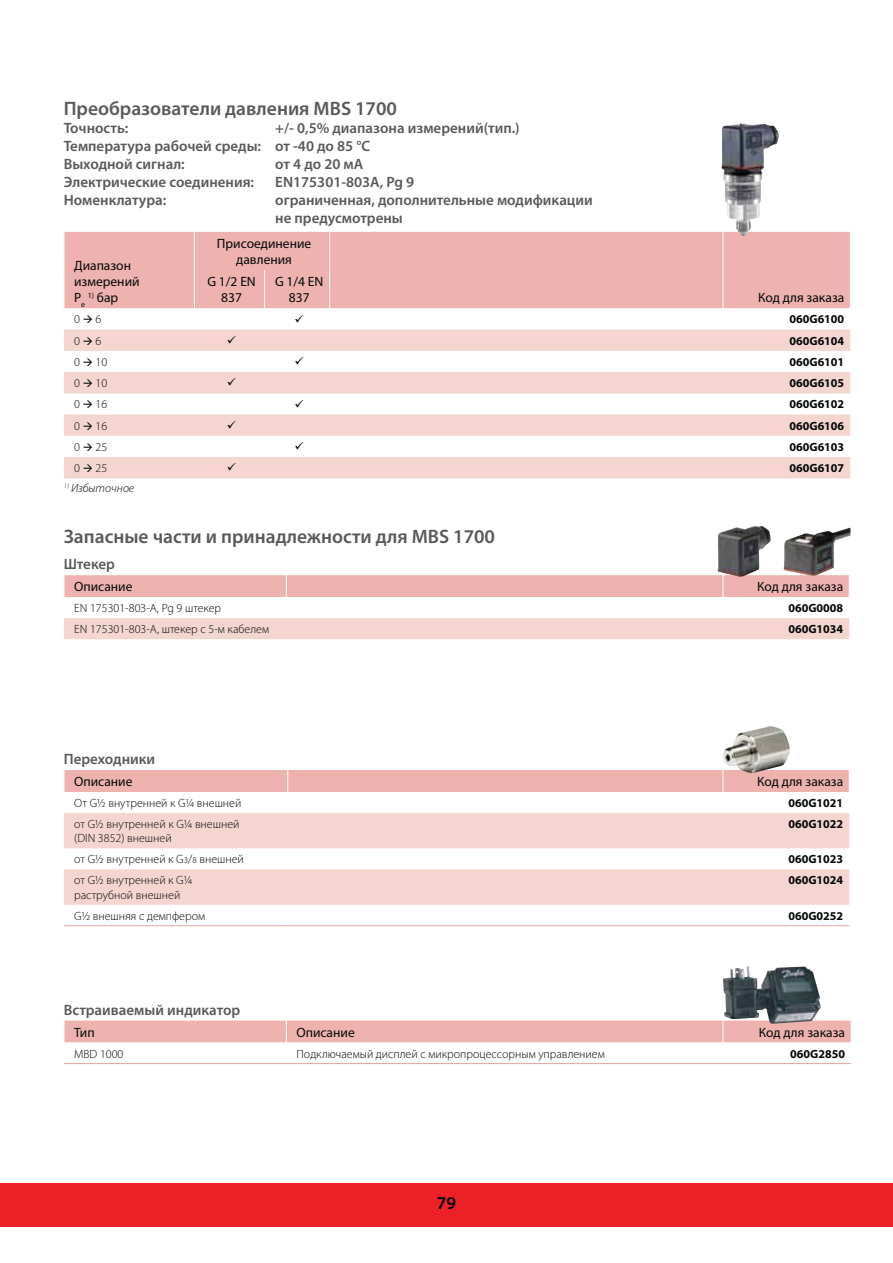
<style>
.page{position:relative;width:893px;height:1263px;background:#fff}
.page>*{position:absolute;margin:0;border:0;box-sizing:border-box;transform-origin:0 0}
.t1{font:600 19.5px "Myriad Pro";color:#58595b}
.t2{font:600 18px "Myriad Pro";color:#010202}
.t3{font:600 15px/18px "Myriad Pro";color:#58595b}
.t4{font:13.5px/16.2px "Myriad Pro";color:#040809;text-align:center}
.t5{font:300 12px/14.4px "Myriad Pro";color:#040809}
.t6{font:700 12px "Myriad Pro";color:#040809}
.t7{font:italic 300 12px "Myriad Pro";color:#040809}
.s1{font-size:9px}
</style>
<div class="page">
<div style="left:0;top:1183px;width:892px;height:43px;background:#ec2027"></div>
<div style="left:65px;top:232px;width:785px;height:76px;background:#eeb3ae"></div>
<svg style="left:64px;top:308px;width:786px;height:22px"></svg>
<svg style="left:64px;top:330px;width:786px;height:148px;fill:#f5d5d0"></svg>
<hr style="left:194px;top:232px;width:1px;height:38px;background:#fff">
<hr style="left:194px;top:270px;width:1px;height:38px;background:#fff">
<hr style="left:264px;top:270px;width:1px;height:38px;background:#fff">
<hr style="left:329px;top:232px;width:1px;height:38px;background:#fff">
<hr style="left:722px;top:232px;width:1px;height:38px;background:#fff">
<hr style="left:329px;top:270px;width:1px;height:38px;background:#fff">
<hr style="left:722px;top:270px;width:1px;height:38px;background:#fff">
<svg style="left:64px;top:1021px;width:787px;height:43px"></svg>
<svg style="left:64px;top:575px;width:786px;height:64px"></svg>
<svg style="left:64px;top:925px;width:785px;height:1px"></svg>
<svg style="left:64px;top:813px;width:785px;height:92px;fill:#f5d5d0"></svg>
<hr style="left:288px;top:926px;width:561px;height:1px;background:#eba29f">
<div style="left:64px;top:770px;width:785px;height:22px;background:#eeb3ae"></div>
<hr style="left:64px;top:926px;width:224px;height:1px;background:#eba29f">
<img style="left:721px;top:123px;width:42px;height:113px">
<img style="left:717px;top:526px;width:53px;height:51px">
<img style="left:783px;top:527px;width:67px;height:49px">
<img style="left:723px;top:966px;width:97px;height:58px">
<img style="left:722px;top:726px;width:67px;height:47px">
<svg style="left:84px;top:316px;width:8px;height:7px"></svg>
<svg style="left:295px;top:314px;width:8px;height:8px"></svg>
<svg style="left:84px;top:337px;width:8px;height:8px"></svg>
<svg style="left:228px;top:336px;width:8px;height:7px"></svg>
<svg style="left:84px;top:358px;width:8px;height:8px"></svg>
<svg style="left:295px;top:357px;width:8px;height:8px"></svg>
<svg style="left:84px;top:380px;width:8px;height:7px"></svg>
<svg style="left:228px;top:378px;width:8px;height:8px"></svg>
<svg style="left:84px;top:401px;width:8px;height:7px"></svg>
<svg style="left:295px;top:399px;width:8px;height:8px"></svg>
<svg style="left:84px;top:422px;width:8px;height:8px"></svg>
<svg style="left:228px;top:421px;width:8px;height:7px"></svg>
<svg style="left:84px;top:443px;width:8px;height:8px"></svg>
<svg style="left:295px;top:442px;width:8px;height:8px"></svg>
<svg style="left:84px;top:464px;width:8px;height:8px"></svg>
<svg style="left:228px;top:463px;width:8px;height:8px"></svg>
<h1 class="t1" style="left:64px;top:97px;width:335px">Преобразователи давления MBS 1700</h1>
<p class="t3" style="left:64px;top:119px;width:66px">Точность:</p>
<p class="t3" style="left:64px;top:119px;width:457px;text-indent:211px">+/- 0,5% диапазона измерений(тип.)<br>Температура рабочей среды: от -40 до 85 °C<br>Выходной сигнал:</p>
<p class="t3" style="left:275px;top:155px;width:90px">от 4 до 20 мА</p>
<p class="t3" style="left:64px;top:173px;width:192px">Электрические соединения:</p>
<p class="t3" style="left:275px;top:173px;width:140px">EN175301-803A, Pg 9</p>
<p class="t3" style="left:64px;top:191px;width:104px">Номенклатура:</p>
<p class="t3" style="left:275px;top:191px;width:319px">ограниченная, дополнительные модификации не предусмотрены</p>
<p class="t4" style="left:74px;top:257px;width:67px;text-align:left">Диапазон измерений<br>P<sub>e</sub> <sup>1)</sup> бар</p>
<p class="t4" style="left:217px;top:235px;width:96px">Присоединение давления</p>
<p class="t4" style="left:207px;top:273px;width:50px">G 1/2 EN<br>837</p>
<p class="t4" style="left:275px;top:273px;width:50px">G 1/4 EN<br>837</p>
<p class="t4" style="left:758px;top:290px;width:88px">Код для заказа</p>
<p class="t5" style="left:74px;top:312px;width:7px">0</p>
<p class="t5" style="left:96px;top:312px;width:7px">6</p>
<p class="t6" style="left:789px;top:312px;width:56px">060G6100</p>
<p class="t5" style="left:74px;top:333px;width:7px">0</p>
<p class="t5" style="left:96px;top:333px;width:7px">6</p>
<p class="t6" style="left:789px;top:333px;width:56px">060G6104</p>
<p class="t5" style="left:74px;top:355px;width:7px">0</p>
<p class="t5" style="left:96px;top:355px;width:13px">10</p>
<p class="t6" style="left:789px;top:355px;width:56px">060G6101</p>
<p class="t5" style="left:74px;top:376px;width:7px">0</p>
<p class="t5" style="left:96px;top:376px;width:13px">10</p>
<p class="t6" style="left:789px;top:376px;width:56px">060G6105</p>
<p class="t5" style="left:74px;top:397px;width:7px">0</p>
<p class="t5" style="left:96px;top:397px;width:13px">16</p>
<p class="t6" style="left:789px;top:397px;width:56px">060G6102</p>
<p class="t5" style="left:74px;top:418px;width:7px">0</p>
<p class="t5" style="left:96px;top:418px;width:13px">16</p>
<p class="t6" style="left:789px;top:418px;width:56px">060G6106</p>
<p class="t5" style="left:74px;top:440px;width:7px">0</p>
<p class="t5" style="left:96px;top:440px;width:13px">25</p>
<p class="t6" style="left:789px;top:440px;width:56px">060G6103</p>
<p class="t5" style="left:74px;top:461px;width:7px">0</p>
<p class="t5" style="left:96px;top:461px;width:13px">25</p>
<p class="t6" style="left:789px;top:461px;width:56px">060G6107</p>
<p class="t7" style="left:64px;top:481px;width:72px"><sup>1)</sup> Избыточное</p>
<h1 class="t1" style="left:64px;top:525px;width:433px">Запасные части и принадлежности для MBS 1700</h1>
<p class="t3" style="left:64px;top:555px;width:53px">Штекер</p>
<p class="t4" style="left:74px;top:579px;width:60px">Описание</p>
<p class="t4" style="left:757px;top:579px;width:88px">Код для заказа</p>
<p class="t5" style="left:74px;top:601px;width:148px">EN 175301-803-A, Pg 9 штекер</p>
<p class="t6" style="left:788px;top:601px;width:56px">060G0008</p>
<p class="t5" style="left:74px;top:622px;width:196px">EN 175301-803-A, штекер с 5-м кабелем</p>
<p class="t6" style="left:788px;top:622px;width:56px">060G1034</p>
<p class="t3" style="left:64px;top:750px;width:93px">Переходники</p>
<p class="t4" style="left:74px;top:773px;width:60px">Описание</p>
<p class="t4" style="left:757px;top:773px;width:88px">Код для заказа</p>
<p class="t5" style="left:74px;top:796px;width:169px">От G½ внутренней к G¼ внешней</p>
<p class="t6" style="left:788px;top:796px;width:56px">060G1021</p>
<p class="t5" style="left:74px;top:817px;width:167px">от G½ внутренней к G¼ внешней (DIN 3852) внешней</p>
<p class="t6" style="left:788px;top:817px;width:56px">060G1022</p>
<p class="t5" style="left:74px;top:852px;width:171px">от G½ внутренней к G<span class="s1">3</span>/<span class="s1">8</span> внешней</p>
<p class="t6" style="left:788px;top:852px;width:56px">060G1023</p>
<p class="t5" style="left:74px;top:873px;width:120px">от G½ внутренней к G¼ раструбной внешней</p>
<p class="t6" style="left:788px;top:873px;width:56px">060G1024</p>
<p class="t5" style="left:74px;top:908px;width:132px">G½ внешняя с демпфером</p>
<p class="t6" style="left:788px;top:909px;width:56px">060G0252</p>
<p class="t3" style="left:64px;top:1000px;width:178px">Встраиваемый индикатор</p>
<p class="t4" style="left:74px;top:1024px;width:22px">Тип</p>
<p class="t4" style="left:296px;top:1024px;width:60px">Описание</p>
<p class="t4" style="left:759px;top:1024px;width:88px">Код для заказа</p>
<p class="t5" style="left:74px;top:1046px;width:51px">MBD 1000</p>
<p class="t5" style="left:296px;top:1046px;width:310px">Подключаемый дисплей с микропроцессорным управлением</p>
<p class="t6" style="left:790px;top:1046px;width:56px">060G2850</p>
<h2 class="t2" style="left:437px;top:1192px;width:21px">79</h2>
</div>
